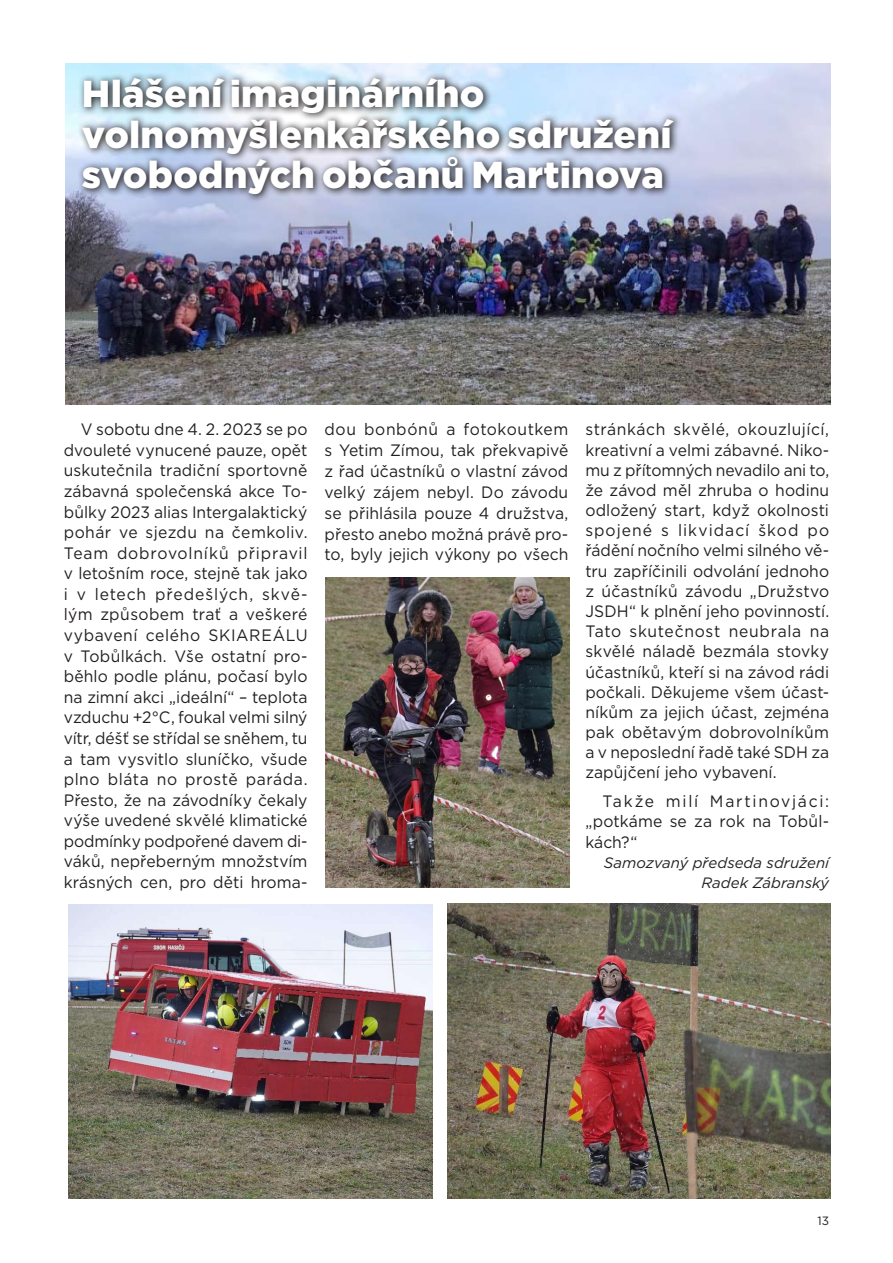
<style>
.page{position:relative;width:893px;height:1263px;background:#fff}
.page>*{position:absolute;margin:0;border:0;box-sizing:border-box;transform-origin:0 0}
.t1{font:900 37.5px/40.5px "Gotham";letter-spacing:.005em;color:#fff}
.t2{font:16.5px/20.5px "Gotham";letter-spacing:.005em;color:#231f20;text-align:justify;scale:.95 1}
.t3{font:italic 15px/20.2px "Gotham";color:#231f20;text-align:right}
.t4{font:12px "Gotham";color:#231f20}
</style>
<div class="page">
<img style="left:66px;top:64px;width:764px;height:341px">
<img style="left:68px;top:905px;width:365px;height:293px">
<img style="left:448px;top:904px;width:382px;height:294px">
<img style="left:326px;top:577px;width:243px;height:311px">
<div style="left:74px;top:69px;width:746px;height:154px;background:#231f20;opacity:.95"></div>
<h1 class="t1" style="left:82px;top:73px;width:591px">Hlášení imaginárního volnomyšlenkářského sdružení svobodných občanů Martinova</h1>
<p class="t2" style="left:64px;top:419px;width:258px;text-indent:17px">V sobotu dne 4. 2. 2023 se po dvouleté vynucené pauze, opět uskutečnila tradiční sportovně zábavná společenská akce To&shy;bůlky 2023 alias Intergalaktický pohár ve sjezdu na čemkoliv.<br>Team dobrovolníků připravil v letošním roce, stejně tak jako i v letech předešlých, skvě&shy;lým způsobem trať a veškeré vybavení celého SKIAREÁLU v Tobůlkách. Vše ostatní pro&shy;běhlo podle plánu, počasí bylo na zimní akci „ideální“ – teplota vzduchu +2°C, foukal velmi silný vítr, déšť se střídal se sněhem, tu a tam vysvitlo sluníčko, všude plno bláta no prostě paráda.<br>Přesto, že na závodníky čekaly výše uvedené skvělé klimatické podmínky podpořené davem di&shy;váků, nepřeberným množstvím krásných cen, pro děti hroma-</p>
<p class="t2" style="left:325px;top:419px;width:258px">dou bonbónů a fotokoutkem s Yetim Zímou, tak překvapivě z řad účastníků o vlastní závod velký zájem nebyl. Do závodu se přihlásila pouze 4 družstva, přesto anebo možná právě pro&shy;to, byly jejich výkony po všech</p>
<p class="t2" style="left:585px;top:419px;width:258px">stránkách skvělé, okouzlující, kreativní a velmi zábavné. Niko&shy;mu z přítomných nevadilo ani to, že závod měl zhruba o hodinu odložený start, když okolnosti spojené s likvidací škod po řádění nočního velmi silného vě&shy;tru zapříčinili odvolání jednoho z účastníků závodu „Družstvo JSDH“ k plnění jeho povinností.<br>Tato skutečnost neubrala na skvělé náladě bezmála stovky účastníků, kteří si na závod rádi počkali. Děkujeme všem účast&shy;níkům za jejich účast, zejména pak obětavým dobrovolníkům a v neposlední řadě také SDH za zapůjčení jeho vybavení.</p>
<p class="t2" style="left:585px;top:791px;width:258px;text-indent:17px">Takže milí Martinovjáci: „potkáme se za rok na Tobůl&shy;kách?“</p>
<p class="t3" style="left:604px;top:852px;width:227px">Samozvaný předseda sdružení<br>Radek Zábranský</p>
<p class="t4" style="left:817px;top:1213px;width:13px">13</p>
</div>
